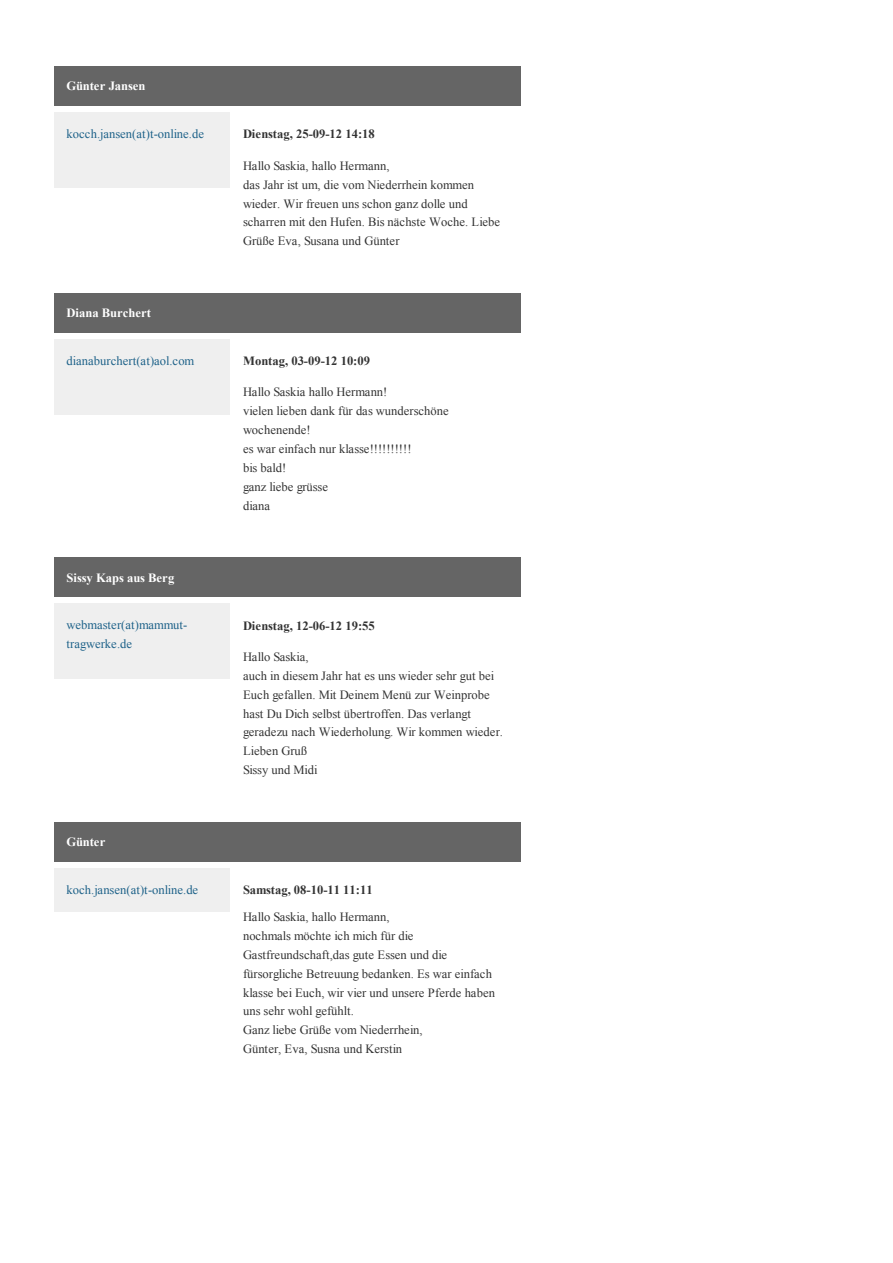
<style>
.page{position:relative;width:893px;height:1263px;background:#fff}
.page>*{position:absolute;margin:0;border:0;box-sizing:border-box;transform-origin:0 0}
.t1{font:12.6px/18.9px "Times New Roman";color:#333}
.t2{font:12.6px/18.9px "Times New Roman";color:#1e6289}
.t3{font:700 12.6px "Times New Roman";color:#333}
.t4{font:700 12.6px "Times New Roman";letter-spacing:-.005em;color:#fff}
.t5{font:italic 12.6px "Times New Roman";color:#444}
</style>
<div class="page">
<div style="left:54px;top:67px;width:466px;height:39px;background:#656565"></div>
<div style="left:54px;top:293px;width:466px;height:40px;background:#656565"></div>
<div style="left:54px;top:558px;width:466px;height:39px;background:#656565"></div>
<div style="left:54px;top:822px;width:466px;height:40px;background:#656565"></div>
<div style="left:54px;top:112px;width:176px;height:76px;background:#efefef"></div>
<div style="left:54px;top:339px;width:176px;height:75px;background:#efefef"></div>
<div style="left:54px;top:603px;width:176px;height:76px;background:#efefef"></div>
<div style="left:54px;top:868px;width:176px;height:44px;background:#efefef"></div>
<p class="t4" style="left:67px;top:78px;width:80px">Günter Jansen</p>
<p class="t2" style="left:67px;top:124px;width:139px">kocch.jansen(at)t-online.de</p>
<p class="t3" style="left:243px;top:125px;width:133px">Dienstag, 25-09-12 14:18</p>
<p class="t1" style="left:243px;top:156px;width:259px">Hallo Saskia, hallo Hermann,<br>das Jahr ist um, die vom Niederrhein kommen wieder. Wir freuen uns schon ganz dolle und scharren mit den Hufen. Bis nächste Woche. Liebe Grüße Eva, Susana und Günter</p>
<p class="t4" style="left:67px;top:304px;width:86px">Diana Burchert</p>
<p class="t2" style="left:67px;top:351px;width:129px">dianaburchert(at)aol.com</p>
<p class="t3" style="left:243px;top:352px;width:129px">Montag, 03-09-12 10:09</p>
<p class="t1" style="left:243px;top:383px;width:207px">Hallo Saskia hallo Hermann!<br>vielen lieben dank für das wunderschöne wochenende!<br>es war einfach nur klasse!!!!!!!!!!<br>bis bald!<br>ganz liebe grüsse<br>diana</p>
<p class="t4" style="left:67px;top:569px;width:109px">Sissy Kaps aus Berg</p>
<p class="t2" style="left:67px;top:616px;width:122px">webmaster(at)mammut&shy;tragwerke.de</p>
<p class="t3" style="left:243px;top:617px;width:133px">Dienstag, 12-06-12 19:55</p>
<p class="t1" style="left:243px;top:647px;width:261px">Hallo Saskia,<br>auch in diesem Jahr hat es uns wieder sehr gut bei<br>Euch gefallen. Mit Deinem Menü zur Weinprobe hast Du Dich selbst übertroffen. Das verlangt geradezu nach Wiederholung. Wir kommen wieder.<br>Lieben Gruß<br>Sissy und Midi</p>
<p class="t4" style="left:67px;top:833px;width:40px">Günter</p>
<p class="t2" style="left:67px;top:880px;width:133px">koch.jansen(at)t-online.de</p>
<p class="t3" style="left:243px;top:881px;width:131px">Samstag, 08-10-11 11:11</p>
<p class="t1" style="left:243px;top:907px;width:254px">Hallo Saskia, hallo Hermann,<br>nochmals möchte ich mich für die Gastfreundschaft,das gute Essen und die fürsorgliche Betreuung bedanken. Es war einfach klasse bei Euch, wir vier und unsere Pferde haben uns sehr wohl gefühlt.<br>Ganz liebe Grüße vom Niederrhein,<br>Günter, Eva, Susna und Kerstin</p>
<p class="t5" style="left:326px;top:927px;width:109px">pugpBv/qpnkpg0fg');</p>
</div>
